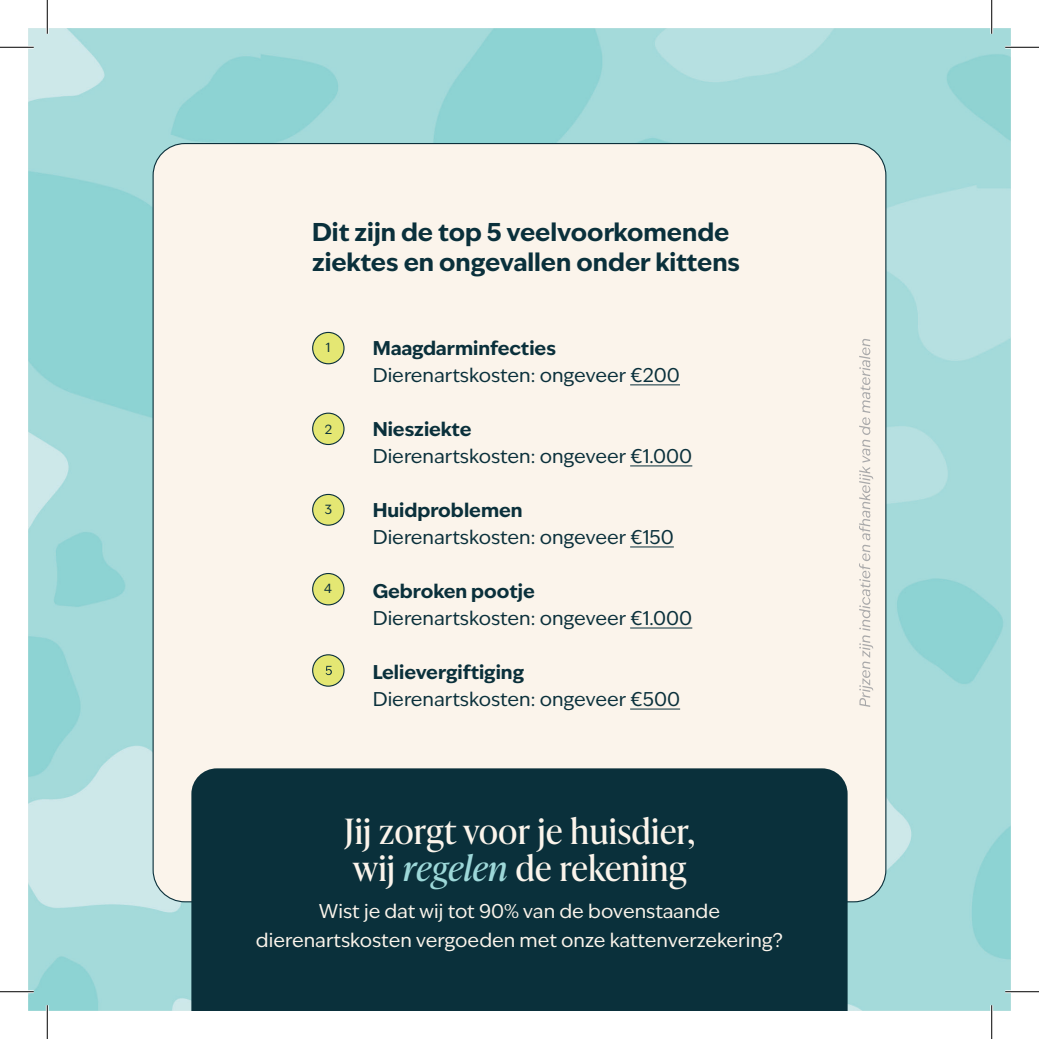
<style>
.page{position:relative;width:1039px;height:1039px;background:#fff}
.page>*{position:absolute;margin:0;border:0;box-sizing:border-box;transform-origin:0 0}
.t1{font:34.65px/36.7px "Ivy Presto Headline";letter-spacing:.02em;color:#fbf4eb}
.t2{font:700 24.75px/29.2px "Ivy Epic";color:#0a303b}
.t3{font:19.12px "Ivy Epic";color:#0a303b}
.t4{font:19.12px/29.2px "Ivy Epic";color:#fbf4eb;text-align:center}
.t5{font:700 19.12px "Ivy Epic";color:#0a303b}
.t6{font:12.83px "Ivy Epic";color:#0a303b}
.s1{font-style:italic;color:#9dd8d9}
</style>
<div class="page">
<img style="left:28px;top:28px;width:982px;height:982px">
<div style="left:153px;top:143px;width:732px;height:758px;background:#fbf4eb;border-radius:32px"></div>
<div style="left:191px;top:768px;width:656px;height:242px;background:#0a303b"></div>
<svg style="left:859px;top:339px;width:14px;height:368px"></svg>
<hr style="left:630px;top:384px;width:50px;height:1px;background:#0a303b">
<hr style="left:630px;top:465px;width:62px;height:1px;background:#0a303b">
<hr style="left:630px;top:546px;width:43px;height:1px;background:#0a303b">
<hr style="left:630px;top:627px;width:62px;height:1px;background:#0a303b">
<hr style="left:630px;top:708px;width:50px;height:1px;background:#0a303b">
<div style="left:312px;top:654px;width:32px;height:32px;background:#e4e773;border-radius:50%"></div>
<div style="left:312px;top:654px;width:32px;height:32px;border:1px solid #0a303b;border-radius:50%"></div>
<svg style="left:325px;top:665px;width:7px;height:10px"></svg>
<div style="left:313px;top:573px;width:31px;height:32px;background:#e4e773;border-radius:50%"></div>
<div style="left:312px;top:573px;width:32px;height:32px;border:1px solid #0a303b;border-radius:50%"></div>
<div style="left:312px;top:413px;width:32px;height:31px;background:#e4e773;border-radius:50%"></div>
<div style="left:312px;top:412px;width:32px;height:33px;border:1px solid #0a303b;border-radius:50%"></div>
<div style="left:312px;top:332px;width:32px;height:32px;background:#e4e773;border-radius:50%"></div>
<div style="left:312px;top:332px;width:32px;height:32px;border:1px solid #0a303b;border-radius:50%"></div>
<div style="left:313px;top:494px;width:31px;height:31px;background:#e4e773;border-radius:50%"></div>
<div style="left:312px;top:494px;width:32px;height:31px;border:1px solid #0a303b;border-radius:50%"></div>
<hr style="left:0;top:46px;width:34px;height:3px;background:#fff">
<hr style="left:1005px;top:46px;width:33px;height:3px;background:#fff">
<hr style="left:0;top:990px;width:34px;height:3px;background:#fff">
<hr style="left:1005px;top:990px;width:33px;height:3px;background:#fff">
<hr style="left:46px;top:0;width:3px;height:34px;background:#fff">
<hr style="left:46px;top:1005px;width:3px;height:33px;background:#fff">
<hr style="left:990px;top:0;width:3px;height:34px;background:#fff">
<hr style="left:990px;top:1005px;width:3px;height:33px;background:#fff">
<hr style="left:0;top:47px;width:34px;height:1px;background:#000">
<hr style="left:1005px;top:47px;width:33px;height:1px;background:#000">
<hr style="left:0;top:991px;width:34px;height:1px;background:#000">
<hr style="left:1005px;top:991px;width:33px;height:1px;background:#000">
<hr style="left:47px;top:0;width:1px;height:34px;background:#000">
<hr style="left:47px;top:1005px;width:1px;height:33px;background:#000">
<hr style="left:991px;top:0;width:1px;height:34px;background:#000">
<hr style="left:991px;top:1005px;width:1px;height:33px;background:#000">
<p class="t2" style="left:312px;top:218px;width:429px">Dit zijn de top 5 veelvoorkomende ziektes en ongevallen onder kittens</p>
<p class="t6" style="left:326px;top:339px;width:6px">1</p>
<p class="t6" style="left:325px;top:420px;width:9px">2</p>
<p class="t6" style="left:325px;top:501px;width:9px">3</p>
<p class="t6" style="left:324px;top:580px;width:9px">4</p>
<p class="t5" style="left:373px;top:334px;width:185px">Maagdarminfecties</p>
<p class="t3" style="left:373px;top:362px;width:309px">Dierenartskosten: ongeveer €200</p>
<p class="t5" style="left:373px;top:415px;width:100px">Niesziekte</p>
<p class="t3" style="left:373px;top:443px;width:321px">Dierenartskosten: ongeveer €1.000</p>
<p class="t5" style="left:373px;top:496px;width:151px">Huidproblemen</p>
<p class="t3" style="left:373px;top:524px;width:302px">Dierenartskosten: ongeveer €150</p>
<p class="t5" style="left:373px;top:578px;width:164px">Gebroken pootje</p>
<p class="t3" style="left:373px;top:605px;width:321px">Dierenartskosten: ongeveer €1.000</p>
<p class="t5" style="left:373px;top:659px;width:153px">Lelievergiftiging</p>
<p class="t3" style="left:373px;top:686px;width:309px">Dierenartskosten: ongeveer €500</p>
<h1 class="t1" style="left:344px;top:811px;width:352px">Jij zorgt voor je huisdier, wij <span class="s1">regelen</span> de rekening</h1>
<p class="t4" style="left:256px;top:896px;width:528px">Wist je dat wij tot 90% van de bovenstaande dierenartskosten vergoeden met onze kattenverzekering?</p>
</div>
